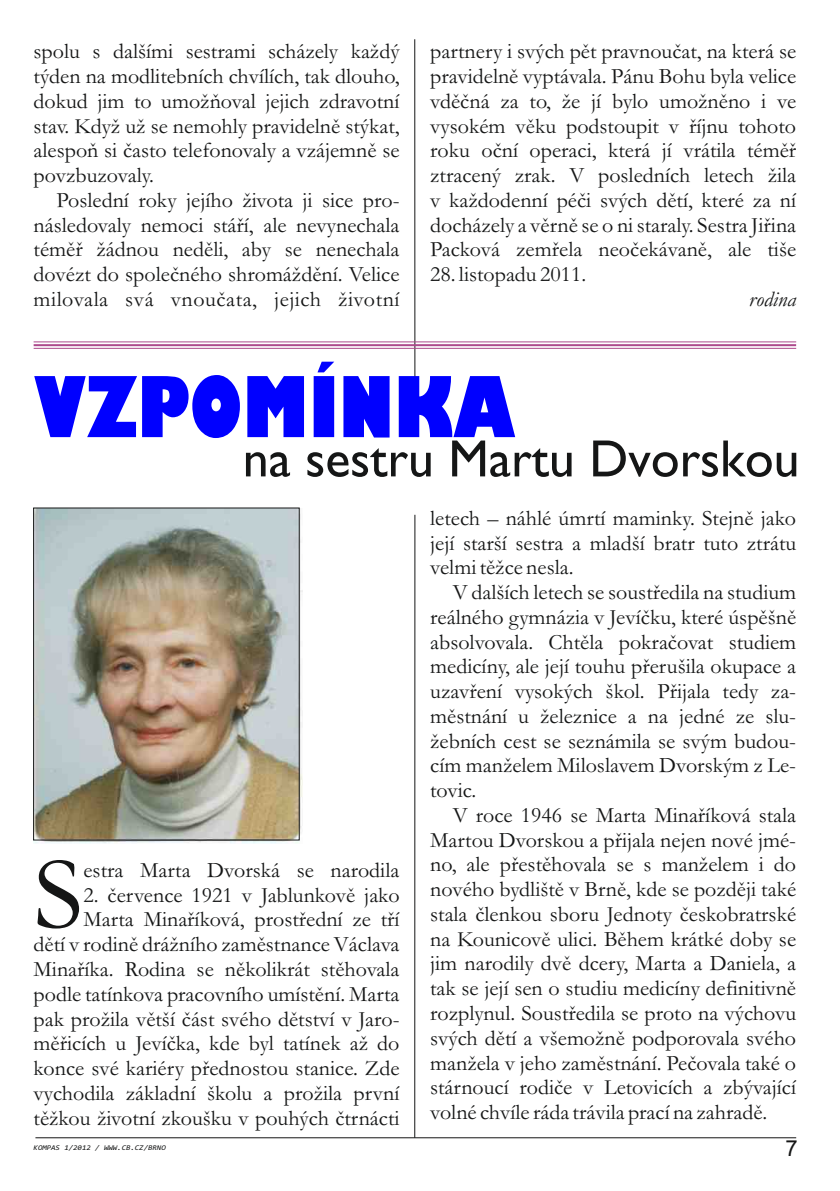
<style>
.page{position:relative;width:840px;height:1191px;background:#fff}
.page>*{position:absolute;margin:0;border:0;box-sizing:border-box;transform-origin:0 0}
.t1{font:104px "Garamond";color:#151616}
.t2{font:800 condensed 82px "Gill Sans";color:#00f;scale:1.12 1}
.t3{font:52.6px "Gill Sans";color:#151616}
.t4{font:22px/24.8px "Garamond";color:#151616;text-align:justify}
.t5{font:italic 22px "Garamond";color:#151616}
.t6{font:22px "Arial";color:#151616}
.t7{font:italic 7.2px "Consolas";color:#151616;scale:1.1 1}
</style>
<div class="page">
<hr style="left:35px;top:1137px;width:760px;height:1px;background:#151616">
<hr style="left:414px;top:39px;width:1px;height:364px;background:#151616">
<hr style="left:414px;top:515px;width:1px;height:622px;background:#151616">
<img style="left:34px;top:508px;width:268px;height:335px">
<hr style="left:34px;top:344px;width:761px;height:2px;background:#ad498c">
<hr style="left:34px;top:348px;width:761px;height:1px;background:#ad498c">
<hr style="left:34px;top:341px;width:761px;height:1px;background:#ad498c">
<p class="t4" style="left:34px;top:42px;width:367px">spolu s dalšími sestrami scházely každý týden na modlitebních chvílích, tak dlouho, dokud jim to umožňoval jejich zdravotní stav. Když už se nemohly pravidelně stýkat, alespoň si často telefonovaly a vzájemně se povzbuzovaly.</p>
<p class="t4" style="left:34px;top:190px;width:367px;text-indent:23px">Poslední roky jejího života ji sice pro&shy;následovaly nemoci stáří, ale nevynechala téměř žádnou neděli, aby se nenechala dovézt do společného shromáždění. Velice milovala svá vnoučata, jejich životní</p>
<p class="t4" style="left:430px;top:42px;width:367px">partnery i svých pět pravnoučat, na která se pravidelně vyptávala. Pánu Bohu byla velice vděčná za to, že jí bylo umožněno i ve vysokém věku podstoupit v říjnu tohoto roku oční operaci, která jí vrátila téměř ztracený zrak. V posledních letech žila v každodenní péči svých dětí, které za ní docházely a věrně se o ni staraly. Sestra Jiřina Packová zemřela neočekávaně, ale tiše</p>
<p class="t4" style="left:430px;top:264px;width:157px">28. listopadu 2011.</p>
<p class="t5" style="left:748px;top:291px;width:49px">rodina</p>
<h2 class="t2" style="left:34px;top:375px;width:431px">VZPOMÍNKA</h2>
<h3 class="t3" style="left:243px;top:440px;width:558px">na sestru Martu Dvorskou</h3>
<h1 class="t1" style="left:34px;top:858px;width:51px">S</h1>
<p class="t4" style="left:83px;top:860px;width:317px">estra Marta Dvorská se narodila</p>
<p class="t4" style="left:83px;top:885px;width:317px">2. července 1921 v Jablunkově jako</p>
<p class="t4" style="left:34px;top:909px;width:367px;text-indent:50px">Marta Minaříková, prostřední ze tří dětí v rodině drážního zaměstnance Václava Minaříka. Rodina se několikrát stěhovala podle tatínkova pracovního umístění. Marta pak prožila větší část svého dětství v Jaro&shy;měřicích u Jevíčka, kde byl tatínek až do konce své kariéry přednostou stanice. Zde vychodila základní školu a prožila první těžkou životní zkoušku v pouhých čtrnácti</p>
<p class="t7" style="left:34px;top:1144px;width:121px">KOMPAS 1/2012 / WWW.CB.CZ/BRNO</p>
<p class="t4" style="left:430px;top:508px;width:367px">letech – náhlé úmrtí maminky. Stejně jako její starší sestra a mladší bratr tuto ztrátu velmi těžce nesla.</p>
<p class="t4" style="left:430px;top:582px;width:367px;text-indent:23px">V dalších letech se soustředila na studium reálného gymnázia v Jevíčku, které úspěšně absolvovala. Chtěla pokračovat studiem medicíny, ale její touhu přerušila okupace a uzavření vysokých škol. Přijala tedy za&shy;městnání u železnice a na jedné ze slu&shy;žebních cest se seznámila se svým budou&shy;cím manželem Miloslavem Dvorským z Le&shy;tovic.</p>
<p class="t4" style="left:430px;top:805px;width:367px;text-indent:23px">V roce 1946 se Marta Minaříková stala Martou Dvorskou a přijala nejen nové jmé&shy;no, ale přestěhovala se s manželem i do nového bydliště v Brně, kde se později také stala členkou sboru Jednoty českobratrské na Kounicově ulici. Během krátké doby se jim narodily dvě dcery, Marta a Daniela, a tak se její sen o studiu medicíny definitivně rozplynul. Soustředila se proto na výchovu svých dětí a všemožně podporovala svého manžela v jeho zaměstnání. Pečovala také o stárnoucí rodiče v Letovicích a zbývající volné chvíle ráda trávila prací na zahradě.</p>
<p class="t6" style="left:785px;top:1140px;width:14px">7</p>
</div>
